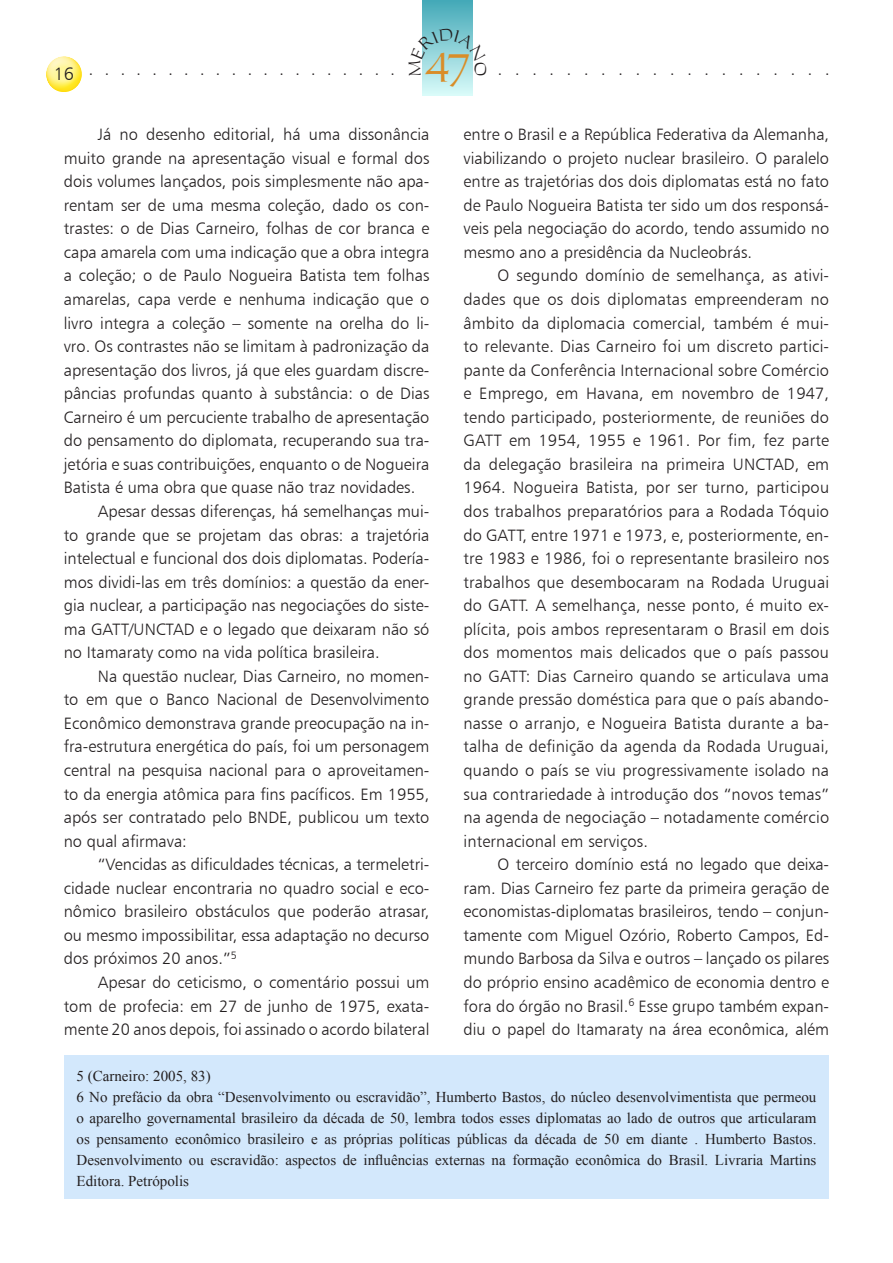
<style>
.page{position:relative;width:893px;height:1263px;background:#fff}
.page>*{position:absolute;margin:0;border:0;box-sizing:border-box;transform-origin:0 0}
.t1{font:36.9px "Carleton Normal";color:#d98d28}
._05_corpo_do_texto{font:16.5px/23.5px "Humanist 777 BT Light B";color:#231f20;text-align:justify}
._06_notas_de_rodape{font:15px/21px "Times New Roman";color:#231f20;text-align:justify}
.t2{font:15px "Times";color:#231f20}
.s1{font-family:"Humanist 777 BT Light B";font-size:18px}
</style>
<div class="page">
<svg style="left:423px;top:0;width:50px;height:96px;background:#88ced5"></svg>
<div style="left:46px;top:56px;width:37px;height:38px;background:#fff101;opacity:.75"></div>
<div style="left:65px;top:1056px;width:764px;height:143px;background:#d3e8fc"></div>
<svg style="left:422px;top:28px;width:51px;height:48px;background:#94d5db"></svg>
<p class="t2" style="left:54px;top:62px;width:342px"><span class="s1">16</span> ....................</p>
<h1 class="t1" style="left:424px;top:46px;width:48px">47</h1>
<p class="t2" style="left:498px;top:61px;width:332px">....................</p>
<p class="_05_corpo_do_texto" style="left:64px;top:122px;width:367px;text-indent:34px">Já no desenho editorial, há uma dissonância muito grande na apresentação visual e formal dos dois volumes lançados, pois simplesmente não apa&shy;rentam ser de uma mesma coleção, dado os con&shy;trastes: o de Dias Carneiro, folhas de cor branca e capa amarela com uma indicação que a obra integra a coleção; o de Paulo Nogueira Batista tem folhas amarelas, capa verde e nenhuma indicação que o livro integra a coleção – somente na orelha do li&shy;vro. Os contrastes não se limitam à padronização da apresentação dos livros, já que eles guardam discre&shy;pâncias profundas quanto à substância: o de Dias Carneiro é um percuciente trabalho de apresentação do pensamento do diplomata, recuperando sua tra&shy;jetória e suas contribuições, enquanto o de Nogueira Batista é uma obra que quase não traz novidades.</p>
<p class="_05_corpo_do_texto" style="left:64px;top:499px;width:367px;text-indent:34px">Apesar dessas diferenças, há semelhanças mui&shy;to grande que se projetam das obras: a trajetória intelectual e funcional dos dois diplomatas. Podería&shy;mos dividi-las em três domínios: a questão da ener&shy;gia nuclear, a participação nas negociações do siste&shy;ma GATT/UNCTAD e o legado que deixaram não só no Itamaraty como na vida política brasileira.</p>
<p class="_05_corpo_do_texto" style="left:64px;top:664px;width:367px;text-indent:34px">Na questão nuclear, Dias Carneiro, no momen&shy;to em que o Banco Nacional de Desenvolvimento Econômico demonstrava grande preocupação na in&shy;fra-estrutura energética do país, foi um personagem central na pesquisa nacional para o aproveitamen&shy;to da energia atômica para fins pacíficos. Em 1955, após ser contratado pelo BNDE, publicou um texto no qual afirmava:</p>
<p class="_05_corpo_do_texto" style="left:64px;top:852px;width:367px;text-indent:34px">“Vencidas as dificuldades técnicas, a termeletri&shy;cidade nuclear encontraria no quadro social e eco&shy;nômico brasileiro obstáculos que poderão atrasar, ou mesmo impossibilitar, essa adaptação no decurso dos próximos 20 anos.”<sup>5</sup></p>
<p class="_05_corpo_do_texto" style="left:64px;top:970px;width:367px;text-indent:34px">Apesar do ceticismo, o comentário possui um tom de profecia: em 27 de junho de 1975, exata&shy;mente 20 anos depois, foi assinado o acordo bilateral</p>
<p class="_05_corpo_do_texto" style="left:463px;top:122px;width:367px">entre o Brasil e a República Federativa da Alemanha, viabilizando o projeto nuclear brasileiro. O paralelo entre as trajetórias dos dois diplomatas está no fato de Paulo Nogueira Batista ter sido um dos responsá&shy;veis pela negociação do acordo, tendo assumido no mesmo ano a presidência da Nucleobrás.</p>
<p class="_05_corpo_do_texto" style="left:463px;top:264px;width:367px;text-indent:34px">O segundo domínio de semelhança, as ativi&shy;dades que os dois diplomatas empreenderam no âmbito da diplomacia comercial, também é mui&shy;to relevante. Dias Carneiro foi um discreto partici&shy;pante da Conferência Internacional sobre Comércio e Emprego, em Havana, em novembro de 1947, tendo participado, posteriormente, de reuniões do GATT em 1954, 1955 e 1961. Por fim, fez parte da delegação brasileira na primeira UNCTAD, em 1964. Nogueira Batista, por ser turno, participou dos trabalhos preparatórios para a Rodada Tóquio do GATT, entre 1971 e 1973, e, posteriormente, en&shy;tre 1983 e 1986, foi o representante brasileiro nos trabalhos que desembocaram na Rodada Uruguai do GATT. A semelhança, nesse ponto, é muito ex&shy;plícita, pois ambos representaram o Brasil em dois dos momentos mais delicados que o país passou no GATT: Dias Carneiro quando se articulava uma grande pressão doméstica para que o país abando&shy;nasse o arranjo, e Nogueira Batista durante a ba&shy;talha de definição da agenda da Rodada Uruguai, quando o país se viu progressivamente isolado na sua contrariedade à introdução dos “novos temas” na agenda de negociação – notadamente comércio internacional em serviços.</p>
<p class="_05_corpo_do_texto" style="left:463px;top:852px;width:367px;text-indent:34px">O terceiro domínio está no legado que deixa&shy;ram. Dias Carneiro fez parte da primeira geração de economistas-diplomatas brasileiros, tendo – conjun&shy;tamente com Miguel Ozório, Roberto Campos, Ed&shy;mundo Barbosa da Silva e outros – lançado os pilares do próprio ensino acadêmico de economia dentro e fora do órgão no Brasil.<sup>6</sup> Esse grupo também expan&shy;diu o papel do Itamaraty na área econômica, além</p>
<p class="_06_notas_de_rodape" style="left:77px;top:1065px;width:136px">5 (Carneiro: 2005, 83)</p>
<p class="_06_notas_de_rodape" style="left:77px;top:1086px;width:741px">6 No prefácio da obra “Desenvolvimento ou escravidão”, Humberto Bastos, do núcleo desenvolvimentista que permeou o aparelho governamental brasileiro da década de 50, lembra todos esses diplomatas ao lado de outros que articularam os pensamento econômico brasileiro e as próprias políticas públicas da década de 50 em diante . Humberto Bastos.<br>Desenvolvimento ou escravidão: aspectos de influências externas na formação econômica do Brasil. Livraria Martins Editora. Petrópolis</p>
</div>
